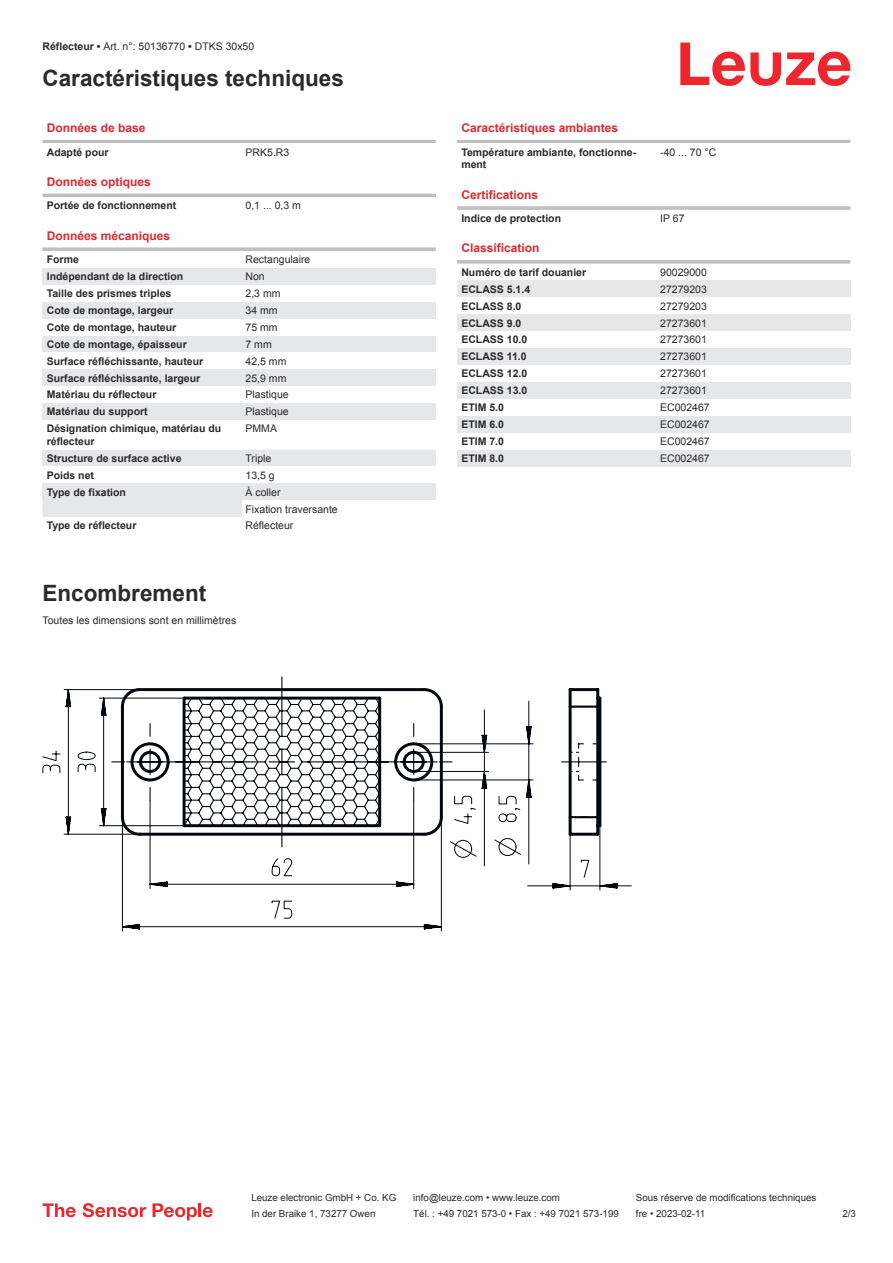
<style>
.page{position:relative;width:893px;height:1263px;background:#fff}
.page>*{position:absolute;margin:0;border:0;box-sizing:border-box;transform-origin:0 0}
.t1{font:700 22.5px "Arial";color:#2b292a}
.t2{font:700 12px "Arial";color:#db2a30}
.t3{font:700 10.5px/12.6px "Arial";color:#2b292a}
.t4{font:10.5px/17px "Arial";color:#2b292a}
.t5{font:9.75px "Arial";color:#2b292a}
.s1{font-weight:700}
</style>
<div class="page">
<svg style="left:680px;top:43px;width:170px;height:43px"></svg>
<div style="left:43px;top:500px;width:199px;height:17px;background:#e6e7e9"></div>
<hr style="left:43px;top:140px;width:393px;height:3px;background:#bdbfc1">
<hr style="left:43px;top:194px;width:393px;height:3px;background:#bdbfc1">
<svg style="left:43px;top:247px;width:393px;height:4px;background:#c4c6c7"></svg>
<div style="left:43px;top:268px;width:199px;height:17px;background:#e6e7e9"></div>
<div style="left:242px;top:268px;width:194px;height:17px;background:#e6e7e9"></div>
<div style="left:43px;top:302px;width:199px;height:17px;background:#e6e7e9"></div>
<div style="left:242px;top:302px;width:194px;height:17px;background:#e6e7e9"></div>
<div style="left:43px;top:336px;width:199px;height:16px;background:#e6e7e9"></div>
<div style="left:242px;top:336px;width:194px;height:16px;background:#e6e7e9"></div>
<div style="left:43px;top:369px;width:199px;height:17px;background:#e6e7e9"></div>
<div style="left:242px;top:369px;width:194px;height:17px;background:#e6e7e9"></div>
<div style="left:43px;top:403px;width:199px;height:17px;background:#e6e7e9"></div>
<div style="left:242px;top:403px;width:194px;height:17px;background:#e6e7e9"></div>
<div style="left:43px;top:450px;width:199px;height:16px;background:#e6e7e9"></div>
<div style="left:242px;top:450px;width:194px;height:16px;background:#e6e7e9"></div>
<div style="left:43px;top:483px;width:199px;height:17px;background:#e6e7e9"></div>
<div style="left:242px;top:483px;width:194px;height:17px;background:#e6e7e9"></div>
<hr style="left:457px;top:140px;width:393px;height:3px;background:#bdbfc1">
<hr style="left:457px;top:206px;width:393px;height:4px;background:#c6c8c9">
<svg style="left:457px;top:260px;width:393px;height:4px;background:#c3c5c7"></svg>
<div style="left:457px;top:280px;width:200px;height:17px;background:#e6e7e9"></div>
<div style="left:657px;top:280px;width:193px;height:17px;background:#e6e7e9"></div>
<div style="left:457px;top:314px;width:200px;height:17px;background:#e6e7e9"></div>
<div style="left:657px;top:314px;width:193px;height:17px;background:#e6e7e9"></div>
<div style="left:457px;top:348px;width:200px;height:17px;background:#e6e7e9"></div>
<div style="left:657px;top:348px;width:193px;height:17px;background:#e6e7e9"></div>
<div style="left:457px;top:382px;width:200px;height:17px;background:#e6e7e9"></div>
<div style="left:657px;top:382px;width:193px;height:17px;background:#e6e7e9"></div>
<div style="left:457px;top:416px;width:200px;height:17px;background:#e6e7e9"></div>
<div style="left:657px;top:416px;width:193px;height:17px;background:#e6e7e9"></div>
<div style="left:457px;top:450px;width:200px;height:16px;background:#e6e7e9"></div>
<div style="left:657px;top:450px;width:193px;height:16px;background:#e6e7e9"></div>
<svg style="left:43px;top:1203px;width:33px;height:14px"></svg>
<svg style="left:83px;top:1203px;width:63px;height:14px"></svg>
<svg style="left:153px;top:1203px;width:44px;height:17px"></svg>
<hr style="left:198px;top:1203px;width:3px;height:14px;background:#ed272d">
<svg style="left:203px;top:1207px;width:10px;height:10px"></svg>
<svg style="left:43px;top:689px;width:589px;height:242px"></svg>
<svg style="left:111px;top:676px;width:496px;height:172px"></svg>
<p class="t4" style="left:43px;top:39px;width:213px"><span class="s1">Réflecteur •</span> Art. n°: 50136770 <span class="s1">•</span> DTKS 30x50</p>
<h1 class="t1" style="left:43px;top:70px;width:303px">Caractéristiques techniques</h1>
<p class="t2" style="left:47px;top:123px;width:100px">Données de base</p>
<p class="t3" style="left:47px;top:147px;width:63px">Adapté pour</p>
<p class="t4" style="left:246px;top:144px;width:45px">PRK5.R3</p>
<p class="t2" style="left:47px;top:177px;width:106px">Données optiques</p>
<p class="t3" style="left:47px;top:200px;width:131px">Portée de fonctionnement</p>
<p class="t4" style="left:246px;top:198px;width:57px">0,1 ... 0,3 m</p>
<p class="t2" style="left:47px;top:231px;width:125px">Données mécaniques</p>
<p class="t3" style="left:47px;top:254px;width:34px">Forme</p>
<p class="t4" style="left:246px;top:252px;width:66px">Rectangulaire</p>
<p class="t3" style="left:47px;top:271px;width:138px">Indépendant de la direction</p>
<p class="t4" style="left:246px;top:269px;width:21px">Non</p>
<p class="t3" style="left:47px;top:288px;width:126px">Taille des prismes triples</p>
<p class="t4" style="left:246px;top:286px;width:37px">2,3 mm</p>
<p class="t3" style="left:47px;top:305px;width:128px">Cote de montage, largeur</p>
<p class="t4" style="left:246px;top:303px;width:34px">34 mm</p>
<p class="t3" style="left:47px;top:322px;width:131px">Cote de montage, hauteur</p>
<p class="t4" style="left:246px;top:320px;width:34px">75 mm</p>
<p class="t3" style="left:47px;top:339px;width:142px">Cote de montage, épaisseur</p>
<p class="t4" style="left:246px;top:337px;width:28px">7 mm</p>
<p class="t3" style="left:47px;top:356px;width:158px">Surface réfléchissante, hauteur</p>
<p class="t4" style="left:246px;top:353px;width:42px">42,5 mm</p>
<p class="t3" style="left:47px;top:373px;width:155px">Surface réfléchissante, largeur</p>
<p class="t4" style="left:246px;top:370px;width:42px">25,9 mm</p>
<p class="t3" style="left:47px;top:389px;width:111px">Matériau du réflecteur</p>
<p class="t4" style="left:246px;top:387px;width:45px">Plastique</p>
<p class="t3" style="left:47px;top:406px;width:102px">Matériau du support</p>
<p class="t4" style="left:246px;top:404px;width:45px">Plastique</p>
<p class="t3" style="left:47px;top:423px;width:176px">Désignation chimique, matériau du réflecteur</p>
<p class="t4" style="left:246px;top:421px;width:33px">PMMA</p>
<p class="t3" style="left:47px;top:453px;width:136px">Structure de surface active</p>
<p class="t4" style="left:246px;top:451px;width:27px">Triple</p>
<p class="t3" style="left:47px;top:470px;width:49px">Poids net</p>
<p class="t4" style="left:246px;top:467px;width:31px">13,5 g</p>
<p class="t3" style="left:47px;top:487px;width:81px">Type de fixation</p>
<p class="t4" style="left:246px;top:484px;width:94px">À coller<br>Fixation traversante</p>
<p class="t3" style="left:47px;top:520px;width:91px">Type de réflecteur</p>
<p class="t4" style="left:246px;top:518px;width:49px">Réflecteur</p>
<h1 class="t1" style="left:43px;top:585px;width:165px">Encombrement</h1>
<p class="t4" style="left:43px;top:613px;width:195px">Toutes les dimensions sont en millimètres</p>
<p class="t2" style="left:461px;top:123px;width:158px">Caractéristiques ambiantes</p>
<p class="t3" style="left:461px;top:147px;width:176px">Température ambiante, fonctionne&shy;ment</p>
<p class="t4" style="left:660px;top:144px;width:58px">-40 ... 70 °C</p>
<p class="t2" style="left:461px;top:190px;width:78px">Certifications</p>
<p class="t3" style="left:461px;top:213px;width:101px">Indice de protection</p>
<p class="t4" style="left:660px;top:211px;width:26px">IP 67</p>
<p class="t2" style="left:461px;top:244px;width:80px">Classification</p>
<p class="t3" style="left:461px;top:267px;width:126px">Numéro de tarif douanier</p>
<p class="t4" style="left:660px;top:265px;width:48px">90029000</p>
<p class="t3" style="left:461px;top:284px;width:70px">ECLASS 5.1.4</p>
<p class="t4" style="left:660px;top:281px;width:48px">27279203</p>
<p class="t3" style="left:461px;top:301px;width:62px">ECLASS 8.0</p>
<p class="t4" style="left:660px;top:298px;width:48px">27279203</p>
<p class="t3" style="left:461px;top:317px;width:62px">ECLASS 9.0</p>
<p class="t4" style="left:660px;top:315px;width:48px">27273601</p>
<p class="t3" style="left:461px;top:334px;width:67px">ECLASS 10.0</p>
<p class="t4" style="left:660px;top:332px;width:48px">27273601</p>
<p class="t3" style="left:461px;top:351px;width:67px">ECLASS 11.0</p>
<p class="t4" style="left:660px;top:349px;width:48px">27273601</p>
<p class="t3" style="left:461px;top:368px;width:67px">ECLASS 12.0</p>
<p class="t4" style="left:660px;top:366px;width:48px">27273601</p>
<p class="t3" style="left:461px;top:385px;width:67px">ECLASS 13.0</p>
<p class="t4" style="left:660px;top:383px;width:48px">27273601</p>
<p class="t3" style="left:461px;top:402px;width:44px">ETIM 5.0</p>
<p class="t4" style="left:660px;top:400px;width:51px">EC002467</p>
<p class="t3" style="left:461px;top:419px;width:44px">ETIM 6.0</p>
<p class="t4" style="left:660px;top:417px;width:51px">EC002467</p>
<p class="t3" style="left:461px;top:436px;width:44px">ETIM 7.0</p>
<p class="t4" style="left:660px;top:434px;width:51px">EC002467</p>
<p class="t3" style="left:461px;top:453px;width:44px">ETIM 8.0</p>
<p class="t4" style="left:660px;top:451px;width:51px">EC002467</p>
<p class="t5" style="left:251px;top:1194px;width:146px">Leuze electronic GmbH + Co. KG</p>
<p class="t5" style="left:413px;top:1194px;width:148px">info@leuze.com • www.leuze.com</p>
<p class="t5" style="left:636px;top:1194px;width:182px">Sous réserve de modifications techniques</p>
<p class="t5" style="left:251px;top:1210px;width:126px">In der Braike 1, 73277 Owen</p>
<p class="t5" style="left:413px;top:1210px;width:207px">Tél. : +49 7021 573-0 • Fax : +49 7021 573-199</p>
<p class="t5" style="left:636px;top:1210px;width:71px">fre • 2023-02-11</p>
<p class="t5" style="left:842px;top:1210px;width:15px">2 /3</p>
</div>
